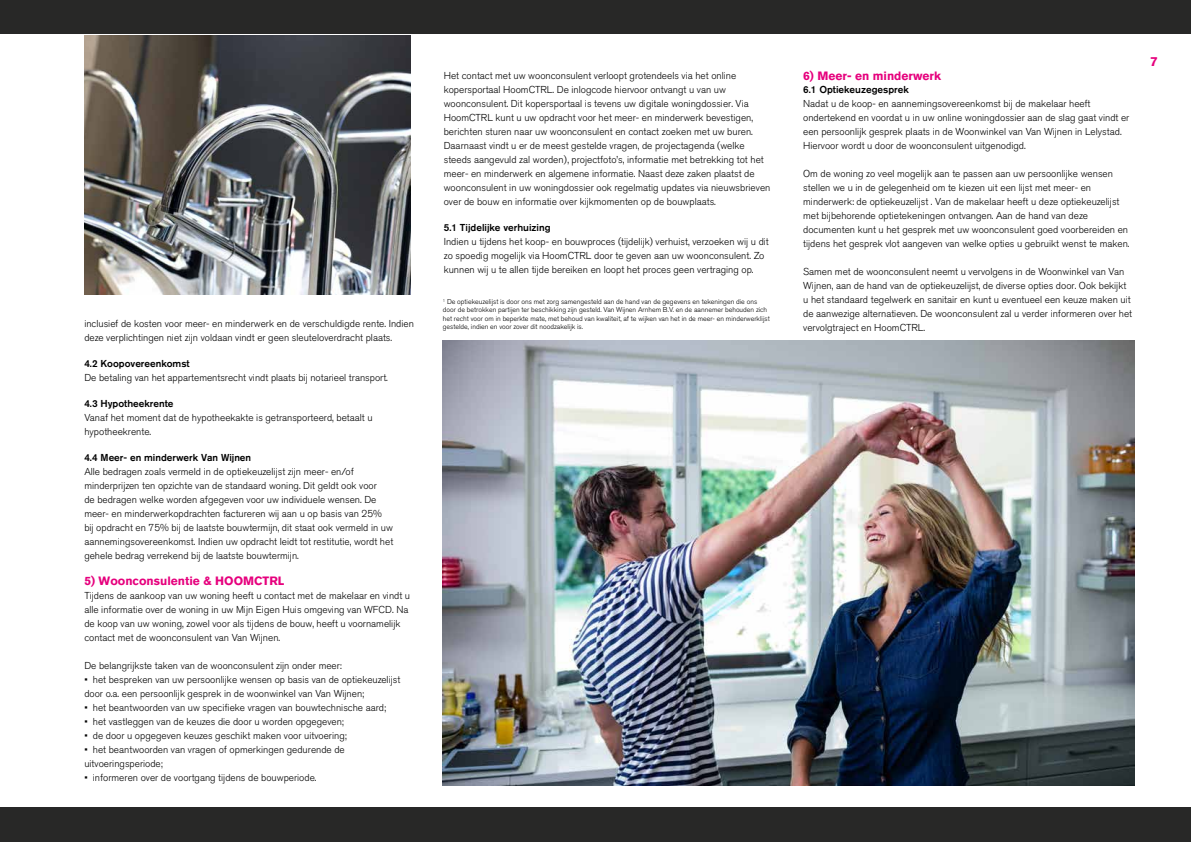
<style>
.page{position:relative;width:1191px;height:842px;background:#fff}
.page>*{position:absolute;margin:0;border:0;box-sizing:border-box;transform-origin:0 0}
.t1{font:700 13px "Akzidenz Grotesk BQ";color:#e6007d}
.t2{font:700 12px "Akzidenz Grotesk BQ";color:#e6007d}
.t3{font:300 10px/14px "Akzidenz Grotesk BQ";color:#000}
.t4{font:500 10px "Akzidenz Grotesk BQ";color:#000}
.t5{font:300 7px/8.4px "Akzidenz Grotesk BQ";color:#000}
</style>
<div class="page">
<img style="left:84px;top:35px;width:327px;height:260px">
<img style="left:443px;top:340px;width:691px;height:445px">
<div style="left:0;top:0;width:1191px;height:33px;background:#282827"></div>
<div style="left:0;top:808px;width:1191px;height:34px;background:#282827"></div>
<p class="t3" style="left:84px;top:317px;width:331px">inclusief de kosten voor meer- en minderwerk en de verschuldigde rente. Indien deze verplichtingen niet zijn voldaan vindt er geen sleuteloverdracht plaats.</p>
<p class="t4" style="left:84px;top:358px;width:107px">4.2 Koopovereenkomst</p>
<p class="t3" style="left:84px;top:371px;width:305px">De betaling van het appartementsrecht vindt plaats bij notarieel transport.</p>
<p class="t4" style="left:84px;top:398px;width:91px">4.3 Hypotheekrente</p>
<p class="t3" style="left:84px;top:411px;width:290px">Vanaf het moment dat de hypotheekakte is getransporteerd, betaalt u hypotheekrente.</p>
<p class="t4" style="left:84px;top:452px;width:168px">4.4 Meer- en minderwerk Van Wijnen</p>
<p class="t3" style="left:84px;top:465px;width:310px">Alle bedragen zoals vermeld in de optiekeuzelijst zijn meer- en/of minderprijzen ten opzichte van de standaard woning. Dit geldt ook voor<br>de bedragen welke worden afgegeven voor uw individuele wensen. De meer- en minderwerkopdrachten factureren wij aan u op basis van 25% bij opdracht en 75% bij de laatste bouwtermijn, dit staat ook vermeld in uw aannemingsovereenkomst. Indien uw opdracht leidt tot restitutie, wordt het gehele bedrag verrekend bij de laatste bouwtermijn.</p>
<p class="t2" style="left:84px;top:574px;width:201px">5) Woonconsulentie &amp; HOOMCTRL</p>
<p class="t3" style="left:84px;top:589px;width:327px">Tijdens de aankoop van uw woning heeft u contact met de makelaar en vindt u alle informatie over de woning in uw Mijn Eigen Huis omgeving van WFCD. Na de koop van uw woning, zowel voor als tijdens de bouw, heeft u voornamelijk contact met de woonconsulent van Van Wijnen.</p>
<p class="t3" style="left:84px;top:659px;width:259px">De belangrijkste taken van de woonconsulent zijn onder meer:</p>
<p class="t3" style="left:84px;top:673px;width:317px">• het bespreken van uw persoonlijke wensen op basis van de optiekeuzelijst door o.a. een persoonlijk gesprek in de woonwinkel van Van Wijnen;</p>
<p class="t3" style="left:84px;top:701px;width:303px">• het beantwoorden van uw specifieke vragen van bouwtechnische aard;</p>
<p class="t3" style="left:84px;top:715px;width:261px">• het vastleggen van de keuzes die door u worden opgegeven;</p>
<p class="t3" style="left:84px;top:729px;width:264px">• de door u opgegeven keuzes geschikt maken voor uitvoering;</p>
<p class="t3" style="left:84px;top:743px;width:262px">• het beantwoorden van vragen of opmerkingen gedurende de uitvoeringsperiode;</p>
<p class="t3" style="left:84px;top:771px;width:234px">• informeren over de voortgang tijdens de bouwperiode.</p>
<p class="t3" style="left:444px;top:69px;width:328px">Het contact met uw woonconsulent verloopt grotendeels via het online kopersportaal HoomCTRL. De inlogcode hiervoor ontvangt u van uw woonconsulent. Dit kopersportaal is tevens uw digitale woningdossier. Via HoomCTRL kunt u uw opdracht voor het meer- en minderwerk bevestigen, berichten sturen naar uw woonconsulent en contact zoeken met uw buren.<br>Daarnaast vindt u er de meest gestelde vragen, de projectagenda (welke steeds aangevuld zal worden), projectfoto’s, informatie met betrekking tot het meer- en minderwerk en algemene informatie. Naast deze zaken plaatst de woonconsulent in uw woningdossier ook regelmatig updates via nieuwsbrieven over de bouw en informatie over kijkmomenten op de bouwplaats.</p>
<p class="t4" style="left:444px;top:222px;width:108px">5.1 Tijdelijke verhuizing</p>
<p class="t3" style="left:444px;top:235px;width:327px">Indien u tijdens het koop- en bouwproces (tijdelijk) verhuist, verzoeken wij u dit zo spoedig mogelijk via HoomCTRL door te geven aan uw woonconsulent. Zo kunnen wij u te allen tijde bereiken en loopt het proces geen vertraging op.</p>
<p class="t5" style="left:443px;top:298px;width:328px"><sup>1</sup> De optiekeuzelijst is door ons met zorg samengesteld aan de hand van de gegevens en tekeningen die ons door de betrokken partijen ter beschikking zijn gesteld. Van Wijnen Arnhem B.V. en de aannemer behouden zich het recht voor om in beperkte mate, met behoud van kwaliteit, af te wijken van het in de meer- en minderwerklijst gestelde, indien en voor zover dit noodzakelijk is.</p>
<p class="t2" style="left:803px;top:68px;width:139px">6) Meer- en minderwerk</p>
<p class="t4" style="left:803px;top:83px;width:107px">6.1 Optiekeuzegesprek</p>
<p class="t3" style="left:803px;top:96px;width:328px">Nadat u de koop- en aannemingsovereenkomst bij de makelaar heeft ondertekend en voordat u in uw online woningdossier aan de slag gaat vindt er een persoonlijk gesprek plaats in de Woonwinkel van Van Wijnen in Lelystad.<br>Hiervoor wordt u door de woonconsulent uitgenodigd.</p>
<p class="t3" style="left:803px;top:166px;width:328px">Om de woning zo veel mogelijk aan te passen aan uw persoonlijke wensen stellen we u in de gelegenheid om te kiezen uit een lijst met meer- en minderwerk: de optiekeuzelijst . Van de makelaar heeft u deze optiekeuzelijst met bijbehorende optietekeningen ontvangen. Aan de hand van deze documenten kunt u het gesprek met uw woonconsulent goed voorbereiden en tijdens het gesprek vlot aangeven van welke opties u gebruikt wenst te maken.</p>
<p class="t3" style="left:803px;top:264px;width:330px">Samen met de woonconsulent neemt u vervolgens in de Woonwinkel van Van Wijnen, aan de hand van de optiekeuzelijst, de diverse opties door. Ook bekijkt u het standaard tegelwerk en sanitair en kunt u eventueel een keuze maken uit de aanwezige alternatieven. De woonconsulent zal u verder informeren over het vervolgtraject en HoomCTRL.</p>
<h1 class="t1" style="left:1150px;top:54px;width:9px">7</h1>
</div>
